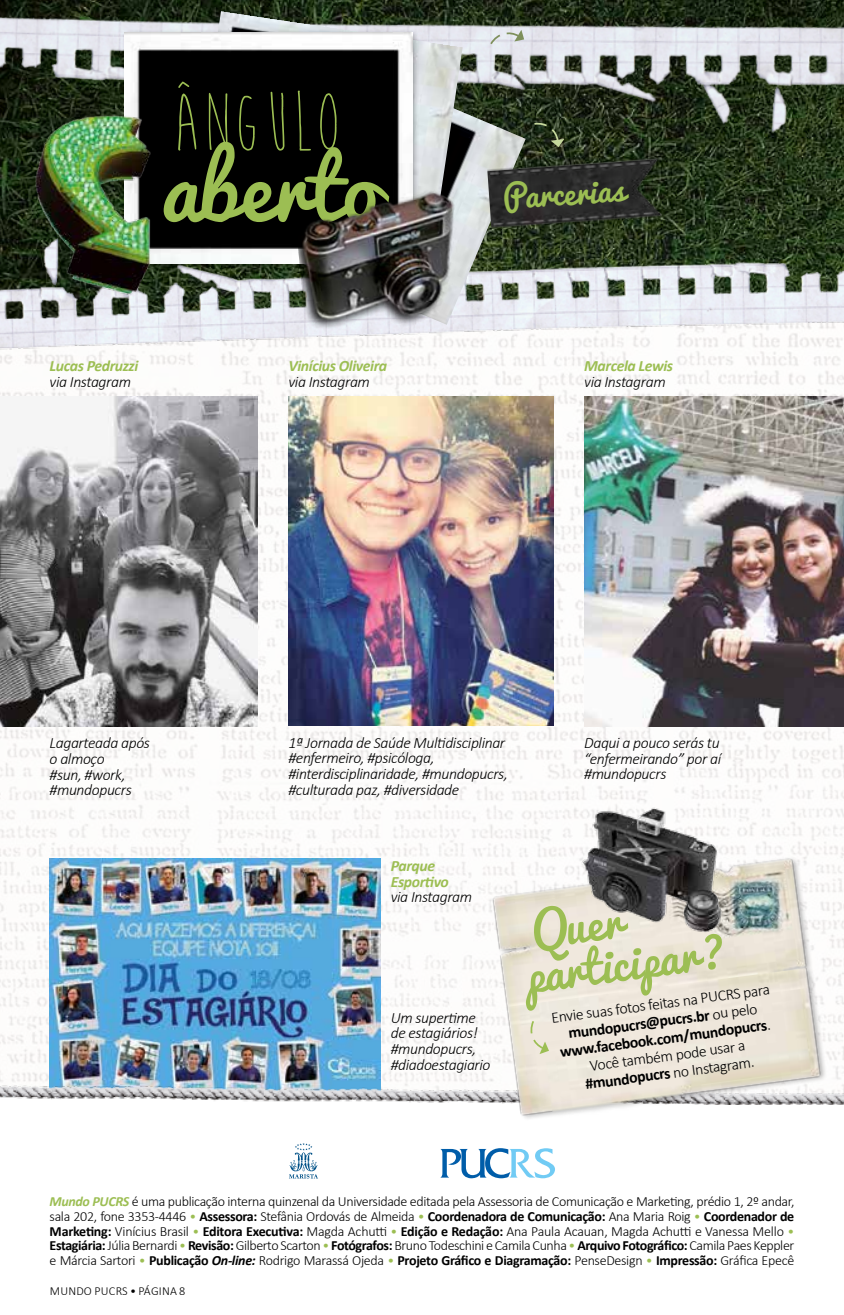
<style>
.page{position:relative;width:844px;height:1315px;background:#fff}
.page>*{position:absolute;margin:0;border:0;box-sizing:border-box;transform-origin:0 0}
.t1{font:85.58px "Moon Flower";color:#9cbe53}
.t2{font:85.58px "Pacifico";color:#9cbe53}
.t3{font:45.15px/43.6px "Pacifico";color:#9cbe53}
.t4{font:31.5px "Pacifico";color:#9cbe53}
.t5{font:italic 300 15.75px/15.8px "Calibri";letter-spacing:-.025em;color:#000}
.t6{font:300 15.75px/17.3px "Calibri";color:#000;text-align:center}
.t7{font:italic 700 15.75px/15.8px "Calibri";letter-spacing:-.025em;color:#9cbe53}
.t8{font:300 14px/14.9px "Calibri";letter-spacing:-.02em;color:#000;text-align:justify}
.t9{font:300 12.25px "Calibri";letter-spacing:.015em;color:#000}
.s1{font-weight:700}
.s2{font-weight:700;font-style:italic;color:#9cbe53}
.s3{color:#9cbe53}
.s4{font-weight:700;font-style:italic}
</style>
<div class="page">
<img style="left:0;top:370px;width:843px;height:710px">
<img style="left:0;top:397px;width:257px;height:329px">
<img style="left:288px;top:397px;width:265px;height:329px">
<img style="left:584px;top:397px;width:259px;height:329px">
<svg style="left:440px;top:1148px;width:115px;height:30px"></svg>
<svg style="left:289px;top:1143px;width:29px;height:35px"></svg>
<img style="left:0;top:146px;width:843px;height:84px">
<img style="left:0;top:0;width:843px;height:146px">
<img style="left:0;top:230px;width:843px;height:139px">
<img style="left:222px;top:43px;width:303px;height:282px">
<img style="left:191px;top:11px;width:271px;height:156px">
<div style="left:121px;top:29px;width:298px;height:242px;background:#000;opacity:.3"></div>
<img style="left:124px;top:32px;width:288px;height:231px">
<img style="left:292px;top:167px;width:181px;height:181px">
<svg style="left:488px;top:30px;width:36px;height:16px"></svg>
<img style="left:50px;top:859px;width:330px;height:221px">
<img style="left:486px;top:148px;width:186px;height:84px">
<svg style="left:532px;top:122px;width:32px;height:25px"></svg>
<img style="left:0;top:1080px;width:843px;height:24px">
<img style="left:483px;top:847px;width:345px;height:272px">
<svg style="left:528px;top:1019px;width:21px;height:35px"></svg>
<img style="left:546px;top:795px;width:213px;height:142px">
<img style="left:31px;top:112px;width:125px;height:185px">
<h1 class="t1" style="left:173px;top:79px;width:171px">ÂNGULO</h1>
<h1 class="t2" style="left:161px;top:142px;width:219px">aberto</h1>
<p class="t7" style="left:50px;top:358px;width:90px">Lucas Pedruzzi</p>
<p class="t5" style="left:50px;top:374px;width:83px">via Instagram</p>
<p class="t7" style="left:288px;top:358px;width:100px">Vinícius Oliveira</p>
<p class="t5" style="left:288px;top:374px;width:83px">via Instagram</p>
<h3 class="t4" style="left:501px;top:181px;width:124px;rotate:-4deg">Parcerias</h3>
<p class="t7" style="left:584px;top:358px;width:90px">Marcela Lewis</p>
<p class="t5" style="left:584px;top:374px;width:83px">via Instagram</p>
<p class="t5" style="left:50px;top:735px;width:102px">Lagarteada após o almoço<br>#sun, #work, #mundopucrs</p>
<p class="t5" style="left:288px;top:734px;width:221px">1ª Jornada de Saúde Multidisciplinar #enfermeiro, #psicóloga, #interdisciplinaridade, #mundopucrs, #culturada paz, #diversidade</p>
<p class="t5" style="left:584px;top:734px;width:138px;text-align:justify">Daqui a pouco serás tu “enfermeirando” por aí #mundopucrs</p>
<p class="t7" style="left:390px;top:857px;width:60px">Parque<br>Esportivo</p>
<p class="t5" style="left:390px;top:889px;width:83px">via Instagram</p>
<p class="t5" style="left:390px;top:1009px;width:101px">Um supertime de estagiários! #mundopucrs, #diadoestagiario</p>
<h2 class="t3" style="left:516px;top:914px;width:204px;rotate:-8deg">Quer participar?</h2>
<p class="t6" style="left:550px;top:1008px;width:222px;rotate:-7deg">Envie suas fotos feitas na PUCRS para <span class="s1">mundopucrs@pucrs.br</span> ou pelo <span class="s1">www.facebook.com/mundopucrs</span>.<br>Você também pode usar a <span class="s1">#mundopucrs</span> no Instagram.</p>
<p class="t8" style="left:50px;top:1193px;width:746px"><span class="s2">Mundo PUCRS</span> é uma publicação interna quinzenal da Universidade editada pela Assessoria de Comunicação e Marketing, prédio 1, 2º andar, sala 202, fone 3353-4446 <span class="s3">•</span> <span class="s1">Assessora:</span> Stefânia Ordovás de Almeida <span class="s3">•</span> <span class="s1">Coordenadora de Comunicação:</span> Ana Maria Roig <span class="s3">•</span> <span class="s1">Coordenador de Marketing:</span> Vinícius Brasil <span class="s3">•</span> <span class="s1">Editora Executiva:</span> Magda Achutti <span class="s3">•</span> <span class="s1">Edição e Redação:</span> Ana Paula Acauan, Magda Achutti e Vanessa Mello <span class="s3">• </span><span class="s1">Estagiária:</span> Júlia Bernardi<span class="s3">•</span> <span class="s1">Revisão:</span> Gilberto Scarton<span class="s3">•</span> <span class="s1">Fotógrafos:</span> Bruno Todeschini e Camila Cunha<span class="s3">•</span> <span class="s1">Arquivo Fotográfico:</span> Camila Paes Keppler e Márcia Sartori <span class="s3">•</span> <span class="s1">Publicação</span> <span class="s4">On-line:</span> Rodrigo Marassá Ojeda <span class="s3">•</span> <span class="s1">Projeto Gráfico e Diagramação:</span> PenseDesign <span class="s3">•</span> <span class="s1">Impressão:</span> Gráfica Epecê</p>
<p class="t9" style="left:50px;top:1283px;width:137px">MUNDO PUCRS • PÁGINA 8</p>
</div>
